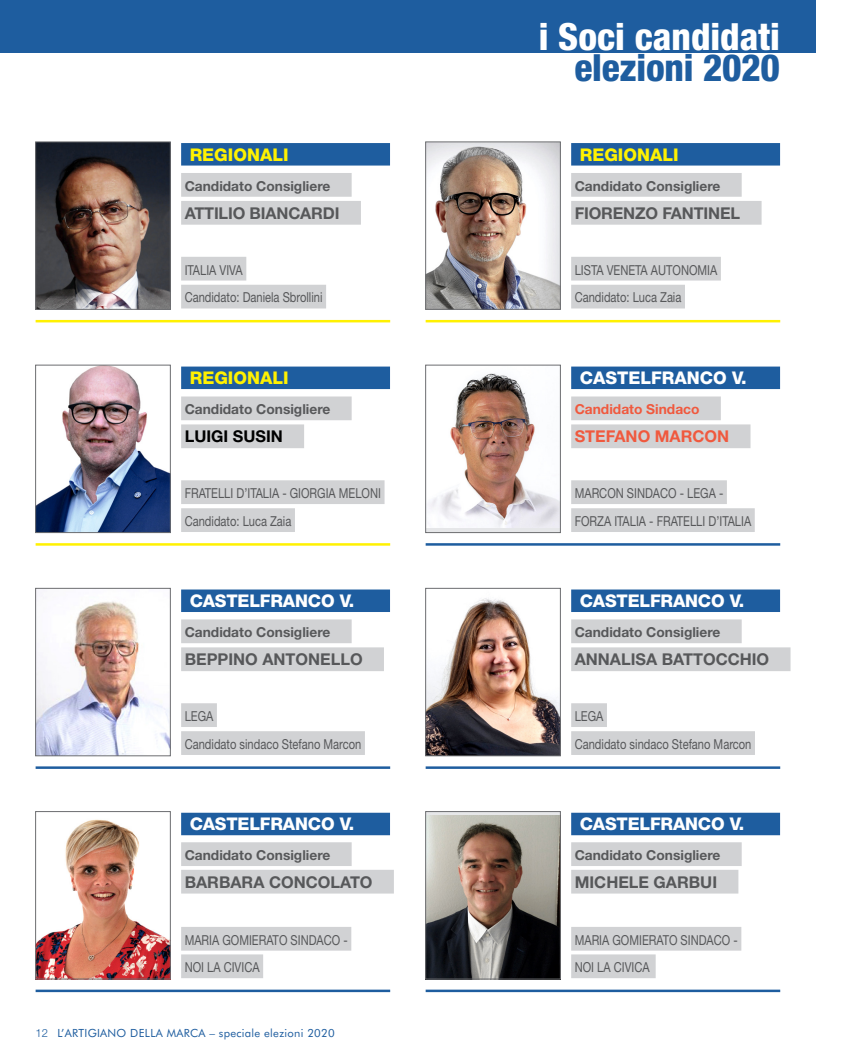
<style>
.page{position:relative;width:851px;height:1063px;background:#fff}
.page>*{position:absolute;margin:0;border:0;box-sizing:border-box;transform-origin:0 0}
.t1{font:800 condensed 37.5px "Helvetica Neue LT Std";color:#fff}
.t2{font:800 condensed 37.5px "Helvetica Neue LT Std";letter-spacing:-.005em;color:#1e5d9f}
.comune_2{font:800 17.5px "Helvetica Neue LT Std";letter-spacing:-.01em;color:#fff}
.comune_2-2{font:800 17.5px "Helvetica Neue LT Std";color:#fff101}
.candidato___nome{font:700 16.25px "Helvetica Neue LT Std";color:#57585a}
.lista{font:700 16.25px "Helvetica Neue LT Std";color:#57585a}
.candidato___nome-2{font:700 16.25px "Helvetica Neue LT Std";color:#f0593e}
.candidato___nome-3{font:700 16.25px "Helvetica Neue LT Std";color:#000}
.lista-2{font:13.75px/27.5px "Helvetica Neue LT Std";color:#57585a;scale:.81 1}
.candidato___nome-4{font:700 13.75px "Helvetica Neue LT Std";color:#57585a}
.lista-3{font:700 13.75px "Helvetica Neue LT Std";color:#57585a}
.candidato___nome-5{font:700 13.75px "Helvetica Neue LT Std";color:#f0593e}
.t3{font:11.25px "Futura BT";letter-spacing:.025em;color:#1e5d9f}
.s1{font-family:"Helvetica Neue LT Std";font-weight:300}
</style>
<div class="page">
<div style="left:0;top:0;width:815px;height:53px;background:#1e5d9f"></div>
<div style="left:571px;top:590px;width:209px;height:22px;background:#1e5d9f"></div>
<div style="left:571px;top:619px;width:170px;height:24px;background:#d1d2d4"></div>
<div style="left:571px;top:647px;width:219px;height:24px;background:#d1d2d4"></div>
<div style="left:571px;top:703px;width:36px;height:24px;background:#d1d2d4"></div>
<div style="left:571px;top:731px;width:183px;height:24px;background:#d1d2d4"></div>
<img style="left:427px;top:598px;width:131px;height:156px">
<div style="left:425px;top:588px;width:135px;height:168px;border:1px solid #6c6d70"></div>
<hr style="left:425px;top:766px;width:355px;height:3px;background:#1e5d9f">
<div style="left:571px;top:813px;width:209px;height:22px;background:#1e5d9f"></div>
<div style="left:571px;top:842px;width:170px;height:24px;background:#d1d2d4"></div>
<div style="left:571px;top:870px;width:167px;height:24px;background:#d1d2d4"></div>
<div style="left:571px;top:927px;width:170px;height:24px;background:#d1d2d4"></div>
<div style="left:571px;top:954px;width:84px;height:24px;background:#d1d2d4"></div>
<img style="left:427px;top:815px;width:131px;height:162px">
<div style="left:425px;top:811px;width:135px;height:168px;border:1px solid #6c6d70"></div>
<hr style="left:425px;top:990px;width:355px;height:2px;background:#1e5d9f">
<div style="left:181px;top:813px;width:209px;height:22px;background:#1e5d9f"></div>
<div style="left:181px;top:842px;width:170px;height:24px;background:#d1d2d4"></div>
<div style="left:181px;top:870px;width:213px;height:24px;background:#d1d2d4"></div>
<div style="left:181px;top:927px;width:170px;height:24px;background:#d1d2d4"></div>
<div style="left:181px;top:954px;width:82px;height:24px;background:#d1d2d4"></div>
<img style="left:37px;top:819px;width:131px;height:158px">
<div style="left:35px;top:811px;width:135px;height:168px;border:1px solid #6c6d70"></div>
<hr style="left:36px;top:990px;width:354px;height:2px;background:#1e5d9f">
<div style="left:181px;top:367px;width:209px;height:22px;background:#1e5d9f"></div>
<div style="left:181px;top:397px;width:170px;height:23px;background:#d1d2d4"></div>
<div style="left:181px;top:424px;width:123px;height:24px;background:#d1d2d4"></div>
<div style="left:181px;top:480px;width:203px;height:24px;background:#d1d2d4"></div>
<div style="left:181px;top:508px;width:114px;height:24px;background:#d1d2d4"></div>
<img style="left:37px;top:367px;width:131px;height:164px">
<div style="left:35px;top:365px;width:135px;height:168px;border:1px solid #6c6d70"></div>
<hr style="left:36px;top:543px;width:354px;height:3px;background:#fff101">
<div style="left:571px;top:367px;width:209px;height:22px;background:#1e5d9f"></div>
<div style="left:571px;top:397px;width:149px;height:23px;background:#d1d2d4"></div>
<div style="left:571px;top:424px;width:179px;height:24px;background:#d1d2d4"></div>
<div style="left:571px;top:480px;width:155px;height:24px;background:#d1d2d4"></div>
<div style="left:571px;top:508px;width:183px;height:24px;background:#d1d2d4"></div>
<div style="left:425px;top:365px;width:135px;height:168px;background:linear-gradient(to right,#f2f3f5,#e8e8ed)"></div>
<img style="left:427px;top:367px;width:131px;height:160px">
<div style="left:425px;top:365px;width:135px;height:168px;border:1px solid #6c6d70"></div>
<hr style="left:425px;top:543px;width:355px;height:3px;background:#1e5d9f">
<div style="left:181px;top:143px;width:209px;height:23px;background:#1e5d9f"></div>
<div style="left:181px;top:173px;width:170px;height:24px;background:#d1d2d4"></div>
<div style="left:181px;top:201px;width:180px;height:24px;background:#d1d2d4"></div>
<div style="left:181px;top:257px;width:65px;height:24px;background:#d1d2d4"></div>
<div style="left:181px;top:285px;width:145px;height:23px;background:#d1d2d4"></div>
<img style="left:37px;top:144px;width:131px;height:164px">
<div style="left:35px;top:142px;width:135px;height:168px;border:1px solid #6c6d70"></div>
<hr style="left:36px;top:320px;width:354px;height:2px;background:#fff101">
<div style="left:181px;top:590px;width:209px;height:22px;background:#1e5d9f"></div>
<div style="left:181px;top:619px;width:170px;height:24px;background:#d1d2d4"></div>
<div style="left:181px;top:647px;width:203px;height:24px;background:#d1d2d4"></div>
<div style="left:181px;top:703px;width:36px;height:24px;background:#d1d2d4"></div>
<div style="left:181px;top:731px;width:184px;height:24px;background:#d1d2d4"></div>
<img style="left:37px;top:601px;width:131px;height:153px">
<div style="left:35px;top:588px;width:135px;height:168px;border:1px solid #6c6d70"></div>
<hr style="left:36px;top:766px;width:354px;height:3px;background:#1e5d9f">
<div style="left:571px;top:143px;width:209px;height:23px;background:#1e5d9f"></div>
<div style="left:571px;top:173px;width:170px;height:24px;background:#d1d2d4"></div>
<div style="left:571px;top:201px;width:190px;height:24px;background:#d1d2d4"></div>
<div style="left:571px;top:257px;width:149px;height:24px;background:#d1d2d4"></div>
<div style="left:571px;top:285px;width:114px;height:23px;background:#d1d2d4"></div>
<img style="left:427px;top:144px;width:131px;height:164px">
<div style="left:425px;top:142px;width:135px;height:168px;border:1px solid #6c6d70"></div>
<hr style="left:425px;top:320px;width:355px;height:2px;background:#fff101">
<p class="comune_2-2" style="left:190px;top:144px;width:100px">REGIONALI</p>
<p class="candidato___nome-4" style="left:185px;top:177px;width:147px">Candidato Consigliere</p>
<p class="candidato___nome" style="left:185px;top:203px;width:156px">ATTILIO BIANCARDI</p>
<p class="lista-2" style="left:185px;top:256px;width:73px">ITALIA VIVA</p>
<p class="lista-2" style="left:185px;top:284px;width:172px">Candidato: Daniela Sbrollini</p>
<p class="comune_2-2" style="left:190px;top:368px;width:100px">REGIONALI</p>
<p class="candidato___nome-4" style="left:185px;top:401px;width:147px">Candidato Consigliere</p>
<p class="candidato___nome-3" style="left:185px;top:426px;width:100px">LUIGI SUSIN</p>
<p class="lista-2" style="left:185px;top:479px;width:244px">FRATELLI D’ITALIA - GIORGIA MELONI</p>
<p class="lista-2" style="left:185px;top:507px;width:133px">Candidato: Luca Zaia</p>
<p class="comune_2" style="left:190px;top:591px;width:166px">CASTELFRANCO V.</p>
<p class="candidato___nome-4" style="left:185px;top:624px;width:147px">Candidato Consigliere</p>
<p class="candidato___nome" style="left:185px;top:649px;width:179px">BEPPINO ANTONELLO</p>
<p class="lista-2" style="left:185px;top:702px;width:37px">LEGA</p>
<p class="lista-2" style="left:185px;top:730px;width:220px">Candidato sindaco Stefano Marcon</p>
<p class="comune_2" style="left:190px;top:814px;width:166px">CASTELFRANCO V.</p>
<p class="candidato___nome-4" style="left:185px;top:847px;width:147px">Candidato Consigliere</p>
<p class="candidato___nome" style="left:185px;top:872px;width:189px">BARBARA CONCOLATO</p>
<p class="lista-2" style="left:185px;top:926px;width:203px">MARIA GOMIERATO SINDACO -</p>
<p class="lista-2" style="left:185px;top:953px;width:94px">NOI LA CIVICA</p>
<p class="t3" style="left:35px;top:1026px;width:301px"><span class="s1">12</span> L’ARTIGIANO DELLA MARCA – speciale elezioni 2020</p>
<h1 class="t1" style="left:538px;top:14px;width:243px">i Soci candidati</h1>
<h1 class="t2" style="left:574px;top:45px;width:207px">elezioni 2020</h1>
<p class="comune_2-2" style="left:579px;top:144px;width:100px">REGIONALI</p>
<p class="candidato___nome-4" style="left:574px;top:177px;width:147px">Candidato Consigliere</p>
<p class="candidato___nome" style="left:574px;top:203px;width:167px">FIORENZO FANTINEL</p>
<p class="lista-2" style="left:574px;top:256px;width:177px">LISTA VENETA AUTONOMIA</p>
<p class="lista-2" style="left:574px;top:284px;width:133px">Candidato: Luca Zaia</p>
<p class="comune_2" style="left:579px;top:368px;width:168px">CASTELFRANCO V.</p>
<p class="candidato___nome-5" style="left:574px;top:401px;width:126px">Candidato Sindaco</p>
<p class="candidato___nome-2" style="left:574px;top:426px;width:156px">STEFANO MARCON</p>
<p class="lista-2" style="left:574px;top:479px;width:185px">MARCON SINDACO - LEGA -</p>
<p class="lista-2" style="left:574px;top:507px;width:219px">FORZA ITALIA - FRATELLI D’ITALIA</p>
<p class="comune_2" style="left:579px;top:591px;width:166px">CASTELFRANCO V.</p>
<p class="candidato___nome-4" style="left:574px;top:624px;width:147px">Candidato Consigliere</p>
<p class="candidato___nome" style="left:574px;top:649px;width:196px">ANNALISA BATTOCCHIO</p>
<p class="lista-2" style="left:574px;top:702px;width:37px">LEGA</p>
<p class="lista-2" style="left:574px;top:730px;width:220px">Candidato sindaco Stefano Marcon</p>
<p class="comune_2" style="left:579px;top:814px;width:166px">CASTELFRANCO V.</p>
<p class="lista-3" style="left:574px;top:847px;width:147px">Candidato Consigliere</p>
<p class="lista" style="left:574px;top:872px;width:144px">MICHELE GARBUI</p>
<p class="lista-2" style="left:574px;top:926px;width:203px">MARIA GOMIERATO SINDACO -<br>NOI LA CIVICA</p>
</div>
